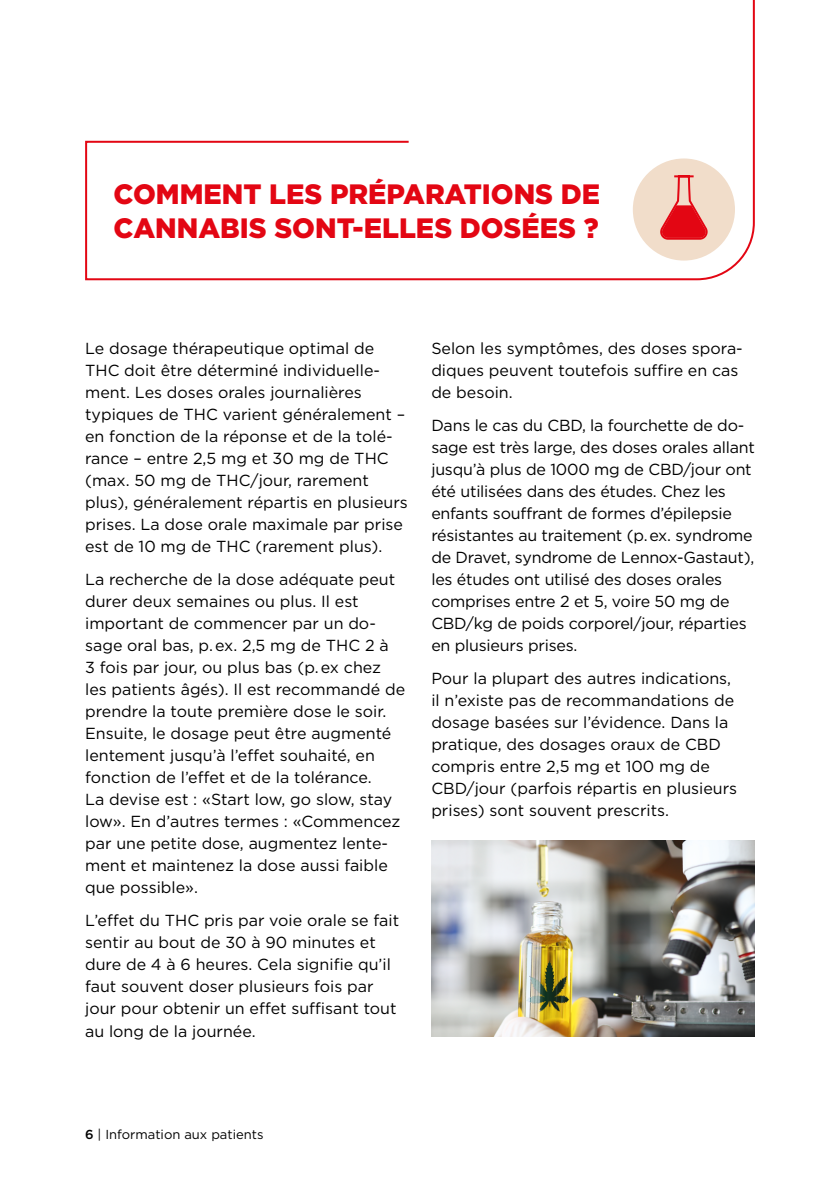
<style>
.page{position:relative;width:840px;height:1191px;background:#fff}
.page>*{position:absolute;margin:0;border:0;box-sizing:border-box;transform-origin:0 0}
.t1{font:900 28px/33.6px "Gotham";color:#e30613}
.t2{font:16px/22px "Gotham";color:#000}
.t3{font:13px "Gotham";color:#000}
.s1{font-weight:500}
</style>
<div class="page">
<img style="left:431px;top:841px;width:323px;height:195px">
<svg style="left:85px;top:0;width:670px;height:281px"></svg>
<div style="left:632px;top:158px;width:102px;height:102px;background:#f1ddca;border-radius:50%"></div>
<svg style="left:660px;top:175px;width:48px;height:65px"></svg>
<h1 class="t1" style="left:113px;top:177px;width:488px">COMMENT LES PRÉPARATIONS DE<br>CANNABIS SONT-ELLES DOSÉES ?</h1>
<p class="t2" style="left:85px;top:336px;width:324px">Le dosage thérapeutique optimal de THC doit être déterminé individuelle&shy;ment. Les doses orales journalières typiques de THC varient généralement – en fonction de la réponse et de la tolé&shy;rance – entre 2,5 mg et 30 mg de THC (max. 50 mg de THC/jour, rarement plus), généralement répartis en plusieurs prises. La dose orale maximale par prise est de 10 mg de THC (rarement plus).</p>
<p class="t2" style="left:85px;top:568px;width:321px">La recherche de la dose adéquate peut durer deux semaines ou plus. Il est important de commencer par un do&shy;sage oral bas, p. ex. 2,5 mg de THC 2 à<br>3 fois par jour, ou plus bas (p. ex chez les patients âgés). Il est recommandé de prendre la toute première dose le soir.<br>Ensuite, le dosage peut être augmenté lentement jusqu’à l’effet souhaité, en fonction de l’effet et de la tolérance.<br>La devise est : «Start low, go slow, stay low». En d’autres termes : «Commencez par une petite dose, augmentez lente&shy;ment et maintenez la dose aussi faible que possible».</p>
<p class="t2" style="left:85px;top:909px;width:315px">L’effet du THC pris par voie orale se fait sentir au bout de 30 à 90 minutes et dure de 4 à 6 heures. Cela signifie qu’il faut souvent doser plusieurs fois par jour pour obtenir un effet suffisant tout au long de la journée.</p>
<p class="t2" style="left:431px;top:336px;width:313px">Selon les symptômes, des doses spora&shy;diques peuvent toutefois suffire en cas de besoin.</p>
<p class="t2" style="left:431px;top:414px;width:325px">Dans le cas du CBD, la fourchette de do&shy;sage est très large, des doses orales allant jusqu’à plus de 1000 mg de CBD/jour ont été utilisées dans des études. Chez les enfants souffrant de formes d’épilepsie résistantes au traitement (p. ex. syndrome de Dravet, syndrome de Lennox-Gastaut), les études ont utilisé des doses orales comprises entre 2 et 5, voire 50 mg de CBD/kg de poids corporel/jour, réparties en plusieurs prises.</p>
<p class="t2" style="left:431px;top:667px;width:307px">Pour la plupart des autres indications, il n’existe pas de recommandations de dosage basées sur l’évidence. Dans la pratique, des dosages oraux de CBD compris entre 2,5 mg et 100 mg de CBD/jour (parfois répartis en plusieurs prises) sont souvent prescrits.</p>
<p class="t3" style="left:85px;top:1126px;width:180px"><span class="s1">6</span> | Information aux patients</p>
</div>
